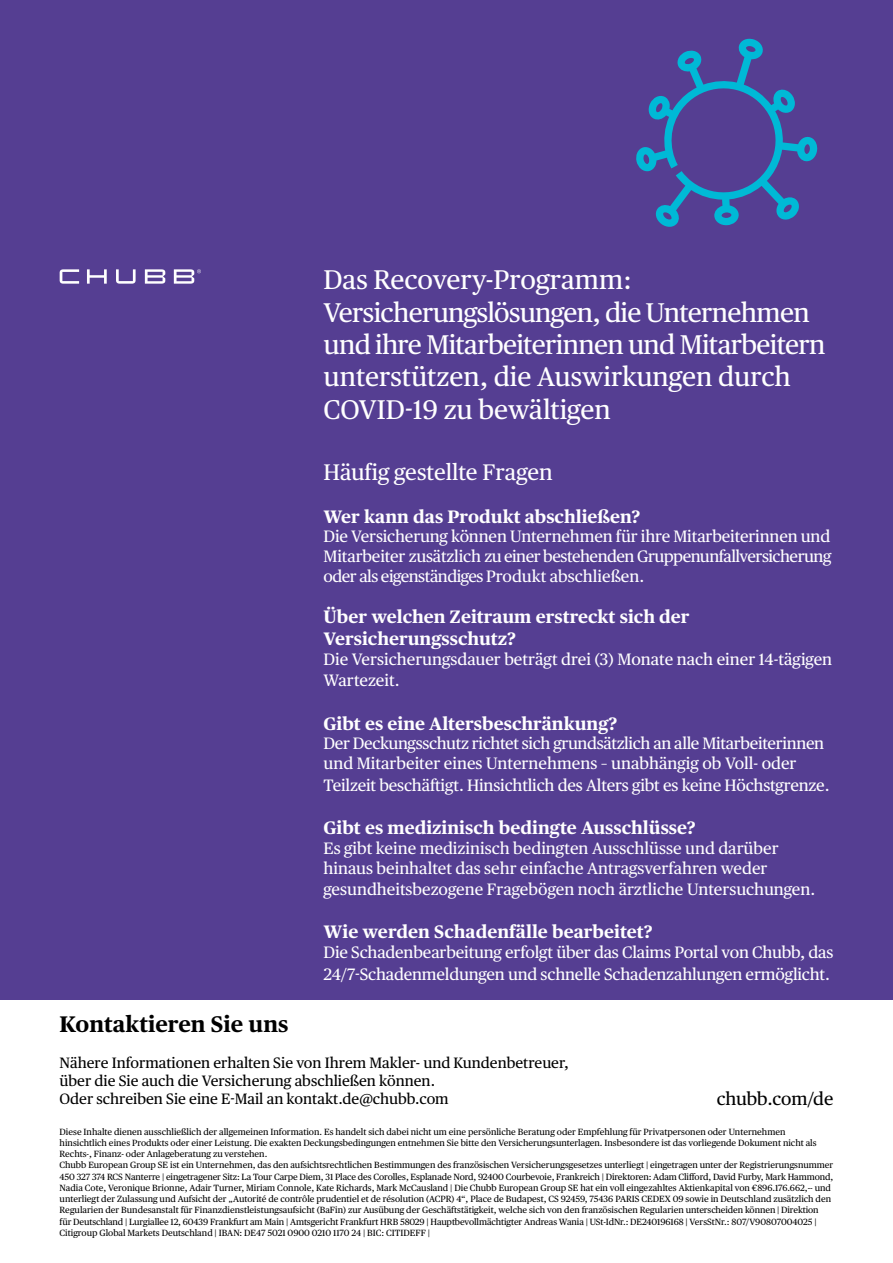
<style>
.page{position:relative;width:893px;height:1263px;background:#fff}
.page>*{position:absolute;margin:0;border:0;box-sizing:border-box;transform-origin:0 0}
.t1{font:27px/32.4px "Chubb Publico Text";letter-spacing:-.025em;color:#fff}
.t2{font:22.5px "Chubb Publico Text";color:#fff}
.t3{font:700 22.5px "Chubb Publico Text";color:#000}
.t4{font:700 18px/21.6px "Chubb Publico Text";color:#fff}
.t5{font:18px "Chubb Publico Text";color:#000}
.t6{font:16.5px/19.8px "Chubb Publico Text";letter-spacing:-.01em;color:#fff}
.t7{font:15px/18px "Chubb Publico Text";color:#000}
.t8{font:9px/11.2px "Chubb Publico Text";color:#000}
</style>
<div class="page">
<div style="left:0;top:0;width:893px;height:1000px;background:#553e92"></div>
<svg style="left:60px;top:269px;width:141px;height:15px"></svg>
<svg style="left:636px;top:38px;width:182px;height:189px"></svg>
<h1 class="t1" style="left:324px;top:262px;width:503px">Das Recovery-Programm:<br>Versicherungslösungen, die Unternehmen und ihre Mitarbeiterinnen und Mitarbeitern unterstützen, die Auswirkungen durch COVID-19 zu bewältigen</h1>
<h2 class="t2" style="left:324px;top:455px;width:231px">Häufig gestellte Fragen</h2>
<h3 class="t4" style="left:324px;top:504px;width:319px">Wer kann das Produkt abschließen?</h3>
<h3 class="t6" style="left:324px;top:526px;width:509px;text-align:justify">Die Versicherung können Unternehmen für ihre Mitarbeiterinnen und Mitarbeiter zusätzlich zu einer bestehenden Gruppenunfallversicherung oder als eigenständiges Produkt abschließen.</h3>
<h3 class="t4" style="left:324px;top:605px;width:368px">Über welchen Zeitraum erstreckt sich der<br>Versicherungsschutz?</h3>
<h3 class="t6" style="left:324px;top:647px;width:510px;line-height:21.6px">Die Versicherungsdauer beträgt drei (3) Monate nach einer 14-tägigen<br>Wartezeit.</h3>
<h3 class="t4" style="left:324px;top:711px;width:296px">Gibt es eine Altersbeschränkung?</h3>
<h3 class="t6" style="left:324px;top:733px;width:502px">Der Deckungsschutz richtet sich grundsätzlich an alle Mitarbeiterinnen und Mitarbeiter eines Unternehmens – unabhängig ob Voll- oder</h3>
<h3 class="t6" style="left:324px;top:774px;width:508px">Teilzeit beschäftigt. Hinsichtlich des Alters gibt es keine Höchstgrenze.</h3>
<h3 class="t4" style="left:324px;top:815px;width:374px">Gibt es medizinisch bedingte Ausschlüsse?</h3>
<h3 class="t6" style="left:324px;top:837px;width:457px">Es gibt keine medizinisch bedingten Ausschlüsse und darüber hinaus beinhaltet das sehr einfache Antragsverfahren weder</h3>
<h3 class="t6" style="left:324px;top:878px;width:493px">gesundheitsbezogene Fragebögen noch ärztliche Untersuchungen.</h3>
<h3 class="t4" style="left:324px;top:920px;width:331px">Wie werden Schadenfälle bearbeitet?</h3>
<h3 class="t6" style="left:324px;top:940px;width:511px;line-height:21.6px">Die Schadenbearbeitung erfolgt über das Claims Portal von Chubb, das<br>24/7-Schadenmeldungen und schnelle Schadenzahlungen ermöglicht.</h3>
<h2 class="t3" style="left:60px;top:1007px;width:230px">Kontaktieren Sie uns</h2>
<h3 class="t7" style="left:60px;top:1053px;width:511px">Nähere Informationen erhalten Sie von Ihrem Makler- und Kundenbetreuer, über die Sie auch die Versicherung abschließen können.<br>Oder schreiben Sie eine E-Mail an kontakt.de@chubb.com</h3>
<p class="t8" style="left:60px;top:1125px;width:775px">Diese Inhalte dienen ausschließlich der allgemeinen Information. Es handelt sich dabei nicht um eine persönliche Beratung oder Empfehlung für Privatpersonen oder Unternehmen hinsichtlich eines Produkts oder einer Leistung. Die exakten Deckungsbedingungen entnehmen Sie bitte den Versicherungsunterlagen. Insbesondere ist das vorliegende Dokument nicht als Rechts-, Finanz- oder Anlageberatung zu verstehen.<br>Chubb European Group SE ist ein Unternehmen, das den aufsichtsrechtlichen Bestimmungen des französischen Versicherungsgesetzes unterliegt | eingetragen unter der Registrierungsnummer 450 327 374 RCS Nanterre | eingetragener Sitz: La Tour Carpe Diem, 31 Place des Corolles, Esplanade Nord, 92400 Courbevoie, Frankreich | Direktoren: Adam Clifford, David Furby, Mark Hammond, Nadia Cote, Veronique Brionne, Adair Turner, Miriam Connole, Kate Richards, Mark McCausland | Die Chubb European Group SE hat ein voll eingezahltes Aktienkapital von €896.176.662,-- und unterliegt der Zulassung und Aufsicht der „Autorité de contrôle prudentiel et de résolution (ACPR) 4“, Place de Budapest, CS 92459, 75436 PARIS CEDEX 09 sowie in Deutschland zusätzlich den Regularien der Bundesanstalt für Finanzdienstleistungsaufsicht (BaFin) zur Ausübung der Geschäftstätigkeit, welche sich von den französischen Regularien unterscheiden können | Direktion<br>für Deutschland | Lurgiallee 12, 60439 Frankfurt am Main | Amtsgericht Frankfurt HRB 58029 | Hauptbevollmächtigter Andreas Wania | USt-IdNr.: DE240196168 | VersStNr.: 807/V90807004025 | Citigroup Global Markets Deutschland | IBAN: DE47 5021 0900 0210 1170 24 | BIC: CITIDEFF |</p>
<h3 class="t5" style="left:717px;top:1085px;width:118px">chubb.com/de</h3>
</div>
